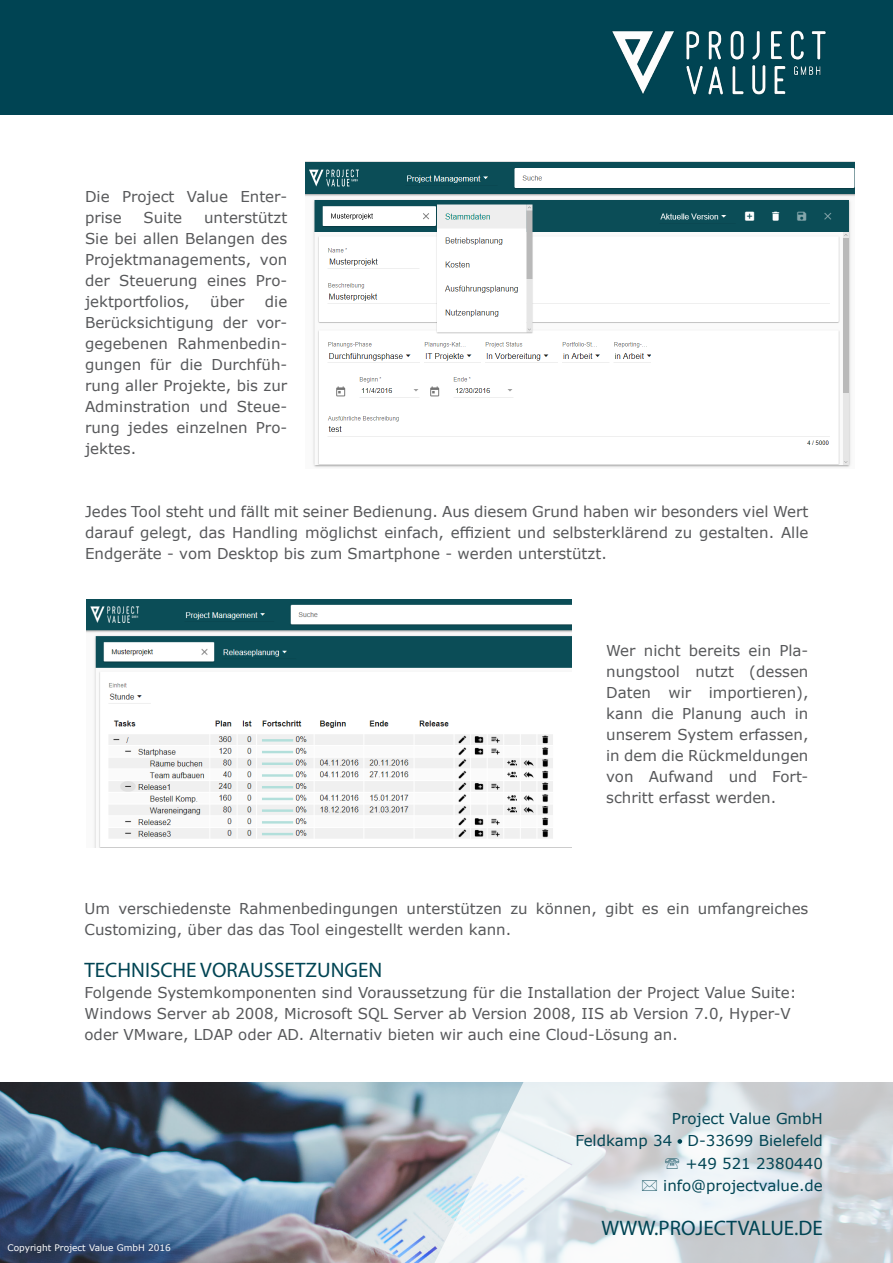
<style>
.page{position:relative;width:893px;height:1263px;background:#fff}
.page>*{position:absolute;margin:0;border:0;box-sizing:border-box;transform-origin:0 0}
.t1{font:21px "Myriad Pro";color:#004453}
.t2{font:15px/21px "Verdana";color:#57585a;text-align:justify}
.t3{font:15px "Verdana";color:#004453}
.t4{font:9px "Verdana";color:#fff}
</style>
<div class="page">
<img style="left:0;top:1082px;width:324px;height:181px">
<svg style="left:324px;top:1082px;width:569px;height:181px"></svg>
<div style="left:0;top:0;width:893px;height:115px;background:#004453"></div>
<svg style="left:677px;top:1139px;width:5px;height:5px"></svg>
<img style="left:86px;top:599px;width:485px;height:248px">
<img style="left:306px;top:162px;width:346px;height:306px">
<img style="left:652px;top:162px;width:202px;height:306px">
<img style="left:612px;top:31px;width:214px;height:63px">
<svg style="left:665px;top:1157px;width:14px;height:11px"></svg>
<svg style="left:642px;top:1180px;width:15px;height:11px"></svg>
<p class="t2" style="left:85px;top:186px;width:204px">Die Project Value Enter&shy;prise</p>
<p class="t2" style="left:144px;top:207px;width:40px">Suite</p>
<p class="t2" style="left:85px;top:207px;width:204px;text-indent:119px">unterstützt Sie bei allen Belangen des Projektmanagements, von der Steuerung eines Pro&shy;jektportfolios,</p>
<p class="t2" style="left:85px;top:291px;width:204px;text-indent:180px">die Berücksichtigung der vor&shy;gegebenen Rahmenbedin&shy;gungen für die Durchfüh&shy;rung aller Projekte, bis zur Adminstration und Steue&shy;rung jedes einzelnen Pro&shy;jektes.</p>
<p class="t2" style="left:210px;top:291px;width:36px">über</p>
<p class="t2" style="left:85px;top:500px;width:725px">Jedes Tool steht und fällt mit seiner Bedienung. Aus diesem Grund haben wir besonders viel Wert darauf gelegt, das Handling möglichst einfach, effizient und selbsterklärend zu gestalten. Alle Endgeräte - vom Desktop bis zum Smartphone - werden unterstützt.</p>
<p class="t2" style="left:606px;top:640px;width:204px">Wer nicht bereits ein Pla&shy;nungstool nutzt (dessen Daten wir importieren), kann die Planung auch in unserem System erfassen, in dem die Rückmeldungen von Aufwand und Fort&shy;schritt erfasst werden.</p>
<p class="t2" style="left:85px;top:897px;width:725px">Um verschiedenste Rahmenbedingungen unterstützen zu können, gibt es ein umfangreiches<br>Customizing, über das das Tool eingestellt werden kann.</p>
<p class="t1" style="left:85px;top:956px;width:299px">TECHNISCHE VORAUSSETZUNGEN</p>
<p class="t2" style="left:85px;top:981px;width:713px;text-align:left">Folgende Systemkomponenten sind Voraussetzung für die Installation der Project Value Suite:<br>Windows Server ab 2008, Microsoft SQL Server ab Version 2008, IIS ab Version 7.0, Hyper-V oder VMware, LDAP oder AD. Alternativ bieten wir auch eine Cloud-Lösung an.</p>
<p class="t4" style="left:7px;top:1241px;width:165px">Copyright Project Value GmbH 2016</p>
<p class="t3" style="left:672px;top:1108px;width:152px">Project Value GmbH</p>
<p class="t3" style="left:575px;top:1130px;width:249px">Feldkamp 34 D-33699 Bielefeld</p>
<p class="t3" style="left:686px;top:1153px;width:139px">+49 521 2380440</p>
<p class="t3" style="left:663px;top:1175px;width:161px">info@projectvalue.de</p>
<p class="t1" style="left:601px;top:1214px;width:223px">WWW.PROJECTVALUE.DE</p>
</div>
